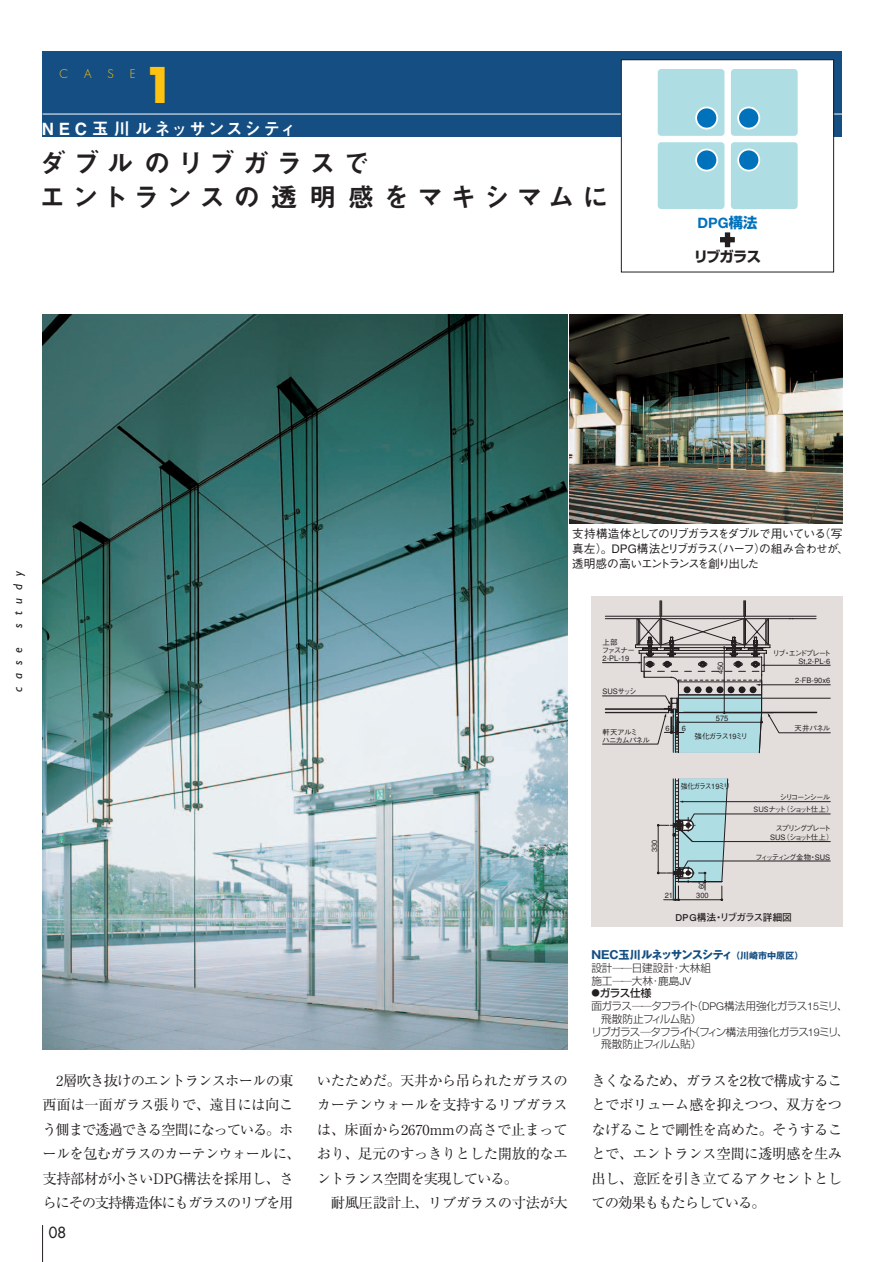
<style>
.page{position:relative;width:893px;height:1262px;background:#fff}
.page>*{position:absolute;margin:0;border:0;box-sizing:border-box;transform-origin:0 0}
.t1{font:700 47.85px "Futura";color:#fec210}
.t2{font:26.55px/34px "Midashi Go MB31";letter-spacing:.265em;color:#231f20}
.t3{font:16.95px "Midashi Go MB31";letter-spacing:.085em;color:#fff}
.t4{font:14.85px "Futura";color:#231f20}
.t5{font:14.4px/24.5px "Ryumin";letter-spacing:-.04em;color:#231f20;text-align:justify}
.t6{font:14.4px/24.5px "Ryumin";letter-spacing:-.06em;color:#231f20;text-align:center}
.t7{font:700 14.4px "Helvetica Neue";color:#0072bc}
.t8{font:700 14.4px "Shin Go";letter-spacing:-.065em;color:#231f20}
.t9{font:italic 12.75px "Gill Sans";letter-spacing:.625em;color:#231f20}
.t10{font:500 11.7px/14.9px "Gothic BBB";letter-spacing:-.1em;color:#231f20}
.t11{font:300 11.7px "Futura";color:#fec210}
.t12{font:700 11.1px "Gothic MB101";letter-spacing:-.05em;color:#144e82}
.t13{font:300 10.65px "Shin Go";letter-spacing:-.05em;color:#231f20}
.t14{font:300 10.65px/12.8px "Shin Go";color:#231f20}
.t15{font:500 10.65px "Shin Go";letter-spacing:-.03em;color:#231f20}
.t16{font:700 9.75px "Futo Go B101";letter-spacing:-.1em;color:#231f20}
.t17{font:500 7.5px "Gothic BBB";letter-spacing:-.13em;color:#231f20}
.t18{font:500 7.5px/8.2px "Gothic BBB";letter-spacing:-.17em;color:#231f20;text-align:right}
.t19{font:500 7.5px/8.2px "Gothic BBB";letter-spacing:-.09em;color:#231f20}
.t20{font:500 7.5px/8.2px "Gothic BBB";letter-spacing:-.16em;color:#231f20;text-align:center}
.t21{font:500 7.5px "Gothic BBB";letter-spacing:-.265em;color:#231f20}
.t22{font:500 7.5px "Gothic BBB";letter-spacing:-.18em;color:#231f20}
.t23{font:500 7.5px "Gothic BBB";letter-spacing:-.13em;color:#231f20;scale:.9 1}
.s1{font-family:"Shin Go"}
.s2{font-size:9px}
.s3{font-family:"Helvetica Neue"}
.s4{font-size:8.55px}
</style>
<div class="page">
<div style="left:43px;top:51px;width:799px;height:85px;background:#144e82"></div>
<hr style="left:42px;top:1225px;width:1px;height:36px;background:#231f20">
<hr style="left:43px;top:114px;width:799px;height:1px;background:#fff">
<img style="left:43px;top:315px;width:525px;height:734px">
<img style="left:569px;top:315px;width:273px;height:208px">
<div style="left:591px;top:596px;width:251px;height:331px;background:#e3dedc"></div>
<hr style="left:660px;top:600px;width:1px;height:48px;background:#231f20">
<hr style="left:744px;top:600px;width:1px;height:48px;background:#231f20">
<svg style="left:602px;top:601px;width:228px;height:299px"></svg>
<hr style="left:683px;top:801px;width:147px;height:1px;background:#231f20">
<div style="left:621px;top:60px;width:212px;height:212px;background:#fff"></div>
<div style="left:657px;top:69px;width:67px;height:67px;background:#aedee4;border-radius:3px"></div>
<div style="left:730px;top:69px;width:67px;height:67px;background:#aedee4;border-radius:3px"></div>
<div style="left:657px;top:142px;width:67px;height:67px;background:#aedee4;border-radius:3px"></div>
<div style="left:730px;top:142px;width:67px;height:67px;background:#aedee4;border-radius:3px"></div>
<div style="left:695px;top:107px;width:23px;height:22px;background:#0072bc;border:2px solid #fff;border-radius:50%"></div>
<div style="left:695px;top:149px;width:23px;height:22px;background:#0072bc;border:2px solid #fff;border-radius:50%"></div>
<div style="left:737px;top:149px;width:23px;height:22px;background:#0072bc;border:2px solid #fff;border-radius:50%"></div>
<div style="left:737px;top:107px;width:23px;height:22px;background:#0072bc;border:2px solid #fff;border-radius:50%"></div>
<div style="left:720px;top:237px;width:14px;height:5px;background:#231f20"></div>
<div style="left:724px;top:232px;width:6px;height:15px;background:#231f20"></div>
<p class="t11" style="left:60px;top:68px;width:10px">C</p>
<p class="t11" style="left:84px;top:68px;width:9px">A</p>
<p class="t11" style="left:108px;top:68px;width:8px">S</p>
<p class="t11" style="left:130px;top:68px;width:7px">E</p>
<h1 class="t1" style="left:142px;top:63px;width:34px">1</h1>
<p class="t3" style="left:42px;top:123px;width:257px">N E C 玉川ルネッサンスシティ</p>
<h2 class="t2" style="left:39px;top:149px;width:571px">ダブルのリブガラスで<br>エントランスの透明感をマキシマムに</h2>
<p class="t7" style="left:697px;top:218px;width:61px">DPG<span class="s1">構法</span></p>
<p class="t8" style="left:694px;top:252px;width:69px">リブガラス</p>
<p class="t9" style="left:13px;top:628px;width:58px;rotate:-90deg">study</p>
<p class="t9" style="left:13px;top:692px;width:46px;rotate:-90deg">case</p>
<p class="t10" style="left:572px;top:527px;width:277px">支持構造体としてのリブガラスをダブルで用いている（写真左）。DPG構法とリブガラス（ハーフ）の組み合わせが、透明感の高いエントランスを創り出した</p>
<p class="t19" style="left:601px;top:639px;width:35px">上部<br>ファスナー<br>2-PL-19</p>
<p class="t17" style="left:602px;top:688px;width:36px">SUSサッシ</p>
<p class="t17" style="left:717px;top:674px;width:14px;rotate:-90deg">450</p>
<p class="t17" style="left:716px;top:715px;width:14px">575</p>
<p class="t17" style="left:665px;top:725px;width:22px">635 6</p>
<p class="t19" style="left:602px;top:728px;width:49px">軒天アルミ<br>ハニカムパネル</p>
<p class="t17" style="left:694px;top:733px;width:55px">強化ガラス19ミリ</p>
<p class="t23" style="left:680px;top:783px;width:57px">強化ガラス19ミリ</p>
<p class="t18" style="left:772px;top:650px;width:60px">リブ・エンドプレート<br>St,2-PL-6</p>
<p class="t17" style="left:795px;top:677px;width:37px">2-FB-90x6</p>
<p class="t17" style="left:794px;top:726px;width:37px">天井パネル</p>
<p class="t18" style="left:779px;top:793px;width:52px">シリコーンシール</p>
<p class="t17" style="left:651px;top:852px;width:14px;rotate:-90deg">330</p>
<p class="t17" style="left:698px;top:889px;width:10px;rotate:-90deg">60</p>
<p class="t17" style="left:664px;top:892px;width:10px">21</p>
<p class="t17" style="left:696px;top:892px;width:14px">300</p>
<p class="t21" style="left:752px;top:806px;width:83px">ＳＵＳナット（ショット仕上）</p>
<p class="t20" style="left:770px;top:825px;width:65px">スプリングプレート<br>SUS（ショット仕上）</p>
<p class="t22" style="left:755px;top:854px;width:77px">フィッティング金物・SUS</p>
<p class="t16" style="left:674px;top:914px;width:119px">ＤＰＧ構法・リブガラス詳細図</p>
<p class="t6" style="left:43px;top:1070px;width:260px">2層吹き抜けのエントランスホールの東<br>西面は一面ガラス張りで、遠目には向こう側まで透過できる空間になっている。ホールを包むガラスのカーテンウォールに、支持部材が小さいDPG構法を採用し、さらにその支持構造体にもガラスのリブを用</p>
<p class="t5" style="left:317px;top:1070px;width:252px">いたためだ。天井から吊られたガラスのカーテンウォールを支持するリブガラスは、床面から2670mmの高さで止まっており、足元のすっきりとした開放的なエントランス空間を実現している。</p>
<p class="t5" style="left:331px;top:1192px;width:238px">耐風圧設計上、リブガラスの寸法が大</p>
<p class="t4" style="left:49px;top:1225px;width:19px">08</p>
<p class="t12" style="left:591px;top:950px;width:213px">NEC玉川ルネッサンスシティ<span class="s2">（川崎市中原区）</span></p>
<p class="t14" style="left:591px;top:962px;width:121px">設計――日建設計・大林組施工――大林・鹿島<span class="s3">JV</span></p>
<p class="t15" style="left:591px;top:989px;width:62px"><span class="s4">●</span>ガラス仕様</p>
<p class="t13" style="left:591px;top:1002px;width:258px">面ガラス――タフライト（<span class="s3">DPG</span>構法用強化ガラス<span class="s3">15</span>ミリ、</p>
<p class="t13" style="left:601px;top:1014px;width:102px">飛散防止フィルム貼）</p>
<p class="t13" style="left:591px;top:1027px;width:258px">リブガラス―タフライト（フィン構法用強化ガラス<span class="s3">19</span>ミリ、</p>
<p class="t13" style="left:601px;top:1040px;width:102px">飛散防止フィルム貼）</p>
<p class="t5" style="left:591px;top:1070px;width:252px">きくなるため、ガラスを2枚で構成することでボリューム感を抑えつつ、双方をつなげることで剛性を高めた。そうすることで、エントランス空間に透明感を生み出し、意匠を引き立てるアクセントとしての効果ももたらしている。</p>
</div>
